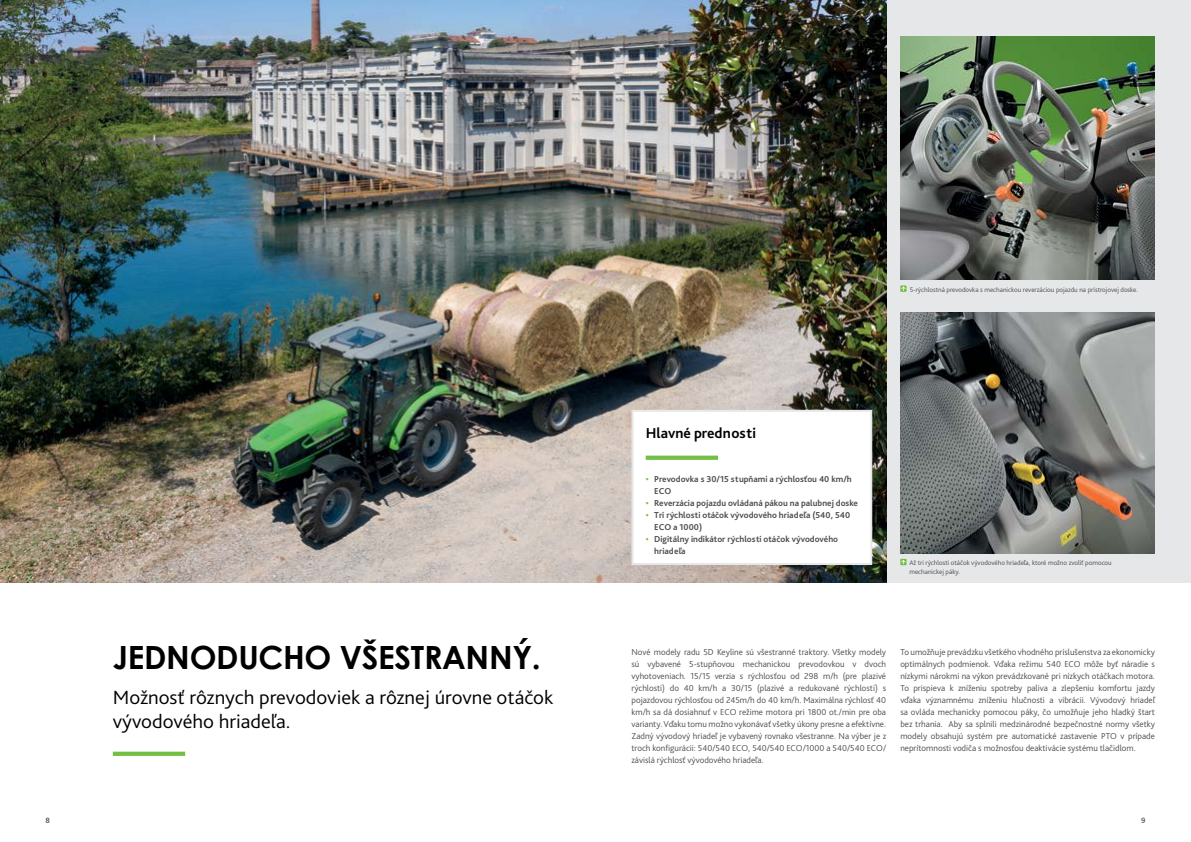
<style>
.page{position:relative;width:1191px;height:842px;background:#fff}
.page>*{position:absolute;margin:0;border:0;box-sizing:border-box;transform-origin:0 0}
.t1{font:700 32px "Century Gothic";letter-spacing:-.01em;color:#000}
.t2{font:300 20px/24px "Bliss Pro";color:#000;scale:1.05 1}
.t3{font:700 15px "Bliss Pro";color:#000}
.t4{font:300 9px/12px "Bliss Pro";color:#4d4d4f;text-align:justify}
.t5{font:700 9px/12px "Bliss Pro";color:#4d4d4f}
.t6{font:500 8px "Bliss Pro";color:#4d4d4f}
.t7{font:300 7px/8.5px "Bliss Pro";color:#4d4d4f}
.s1{color:#72bf44}
</style>
<div class="page">
<div style="left:886px;top:0;width:305px;height:583px;background:#e6e7e8"></div>
<img style="left:0;top:0;width:886px;height:583px">
<img style="left:900px;top:36px;width:255px;height:244px">
<img style="left:900px;top:312px;width:255px;height:241px">
<div style="left:631px;top:410px;width:241px;height:155px;background:#fff;border:2px solid #e6e7e8"></div>
<svg style="left:113px;top:752px;width:72px;height:4px"></svg>
<svg style="left:900px;top:285px;width:6px;height:7px"></svg>
<svg style="left:901px;top:287px;width:4px;height:4px"></svg>
<svg style="left:900px;top:559px;width:6px;height:6px"></svg>
<svg style="left:645px;top:456px;width:73px;height:4px"></svg>
<p class="t7" style="left:909px;top:285px;width:230px">5-rýchlostná prevodovka s mechanickou reverzáciou pojazdu na prístrojovej doske.</p>
<h3 class="t3" style="left:645px;top:423px;width:112px">Hlavné prednosti</h3>
<p class="t5" style="left:654px;top:473px;width:199px;text-indent:-9px"><span class="s1">•</span> Prevodovka s 30/15 stupňami a rýchlosťou 40 km/h<br>ECO</p>
<p class="t5" style="left:645px;top:497px;width:214px"><span class="s1">•</span> Reverzácia pojazdu ovládaná pákou na palubnej doske</p>
<p class="t5" style="left:654px;top:509px;width:197px;text-indent:-9px"><span class="s1">•</span> Tri rýchlosti otáčok vývodového hriadeľa (540, 540<br>ECO a 1000)</p>
<p class="t5" style="left:654px;top:533px;width:185px;text-indent:-9px"><span class="s1">•</span> Digitálny indikátor rýchlosti otáčok vývodového hriadeľa</p>
<p class="t7" style="left:909px;top:559px;width:204px">Až tri rýchlosti otáčok vývodového hriadeľa, ktoré možno zvoliť pomocou mechanickej páky.</p>
<h1 class="t1" style="left:113px;top:633px;width:429px">JEDNODUCHO VŠESTRANNÝ.</h1>
<p class="t4" style="left:631px;top:646px;width:256px">Nové modely radu 5D Keyline sú všestranné traktory. Všetky modely sú vybavené 5-stupňovou mechanickou prevodovkou v dvoch vyhotoveniach. 15/15 verzia s rýchlosťou od 298 m/h (pre plazivé rýchlosti) do 40 km/h a 30/15 (plazivé a redukované rýchlosti) s pojazdovou rýchlosťou od 245m/h do 40 km/h. Maximálna rýchlosť 40 km/h sa dá dosiahnuť v ECO režime motora pri 1800 ot./min pre oba varianty. Vďaku tomu možno vykonávať všetky úkony presne a efektívne.<br>Zadný vývodový hriadeľ je vybavený rovnako všestranne. Na výber je z troch konfigurácii: 540/540 ECO, 540/540 ECO/1000 a 540/540 ECO/ závislá rýchlosť vývodového hriadeľa.</p>
<p class="t4" style="left:900px;top:645px;width:256px">To umožňuje prevádzku všetkého vhodného príslušenstva za ekonomicky optimálnych podmienok. Vďaka režimu 540 ECO môže byť náradie s nízkymi nárokmi na výkon prevádzkované pri nízkych otáčkach motora.<br>To prispieva k zníženiu spotreby paliva a zlepšeniu komfortu jazdy vďaka významnému zníženiu hlučnosti a vibrácii. Vývodový hriadeľ sa ovláda mechanicky pomocou páky, čo umožňuje jeho hladký štart bez trhania. Aby sa splnili medzinárodné bezpečnostné normy všetky modely obsahujú systém pre automatické zastavenie PTO v prípade neprítomnosti vodiča s možnosťou deaktivácie systému tlačidlom.</p>
<h2 class="t2" style="left:113px;top:685px;width:421px">Možnosť rôznych prevodoviek a rôznej úrovne otáčok vývodového hriadeľa.</h2>
<p class="t6" style="left:45px;top:815px;width:6px">8</p>
<p class="t6" style="left:1141px;top:815px;width:6px">9</p>
</div>
